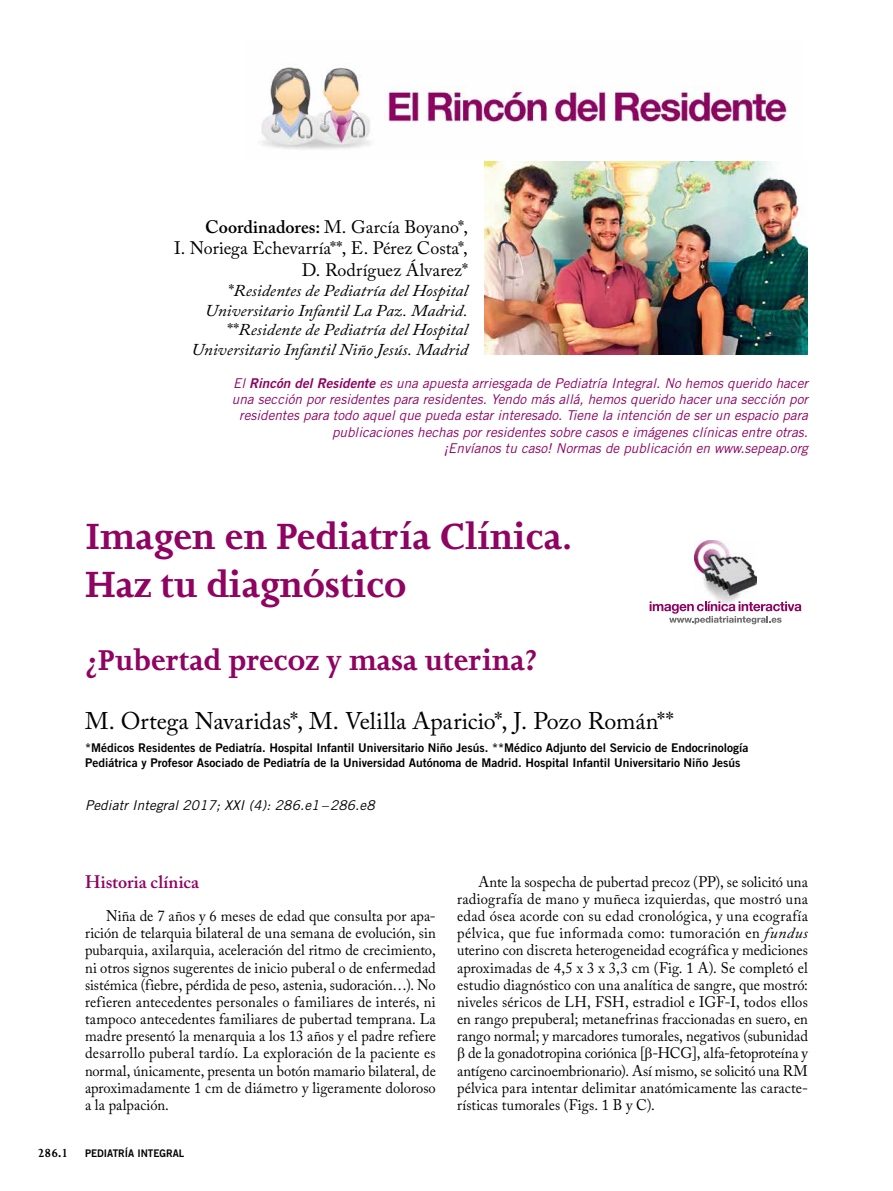
<style>
.page{position:relative;width:893px;height:1191px;background:#fff}
.page>*{position:absolute;margin:0;border:0;box-sizing:border-box;transform-origin:0 0}
.t1{font:700 42px/48px "Joanna MT Std";color:#8f0362}
.t2{font:700 33px "Joanna MT Std";color:#8f0362}
.t3{font:24px "Adobe Caslon Pro";letter-spacing:.005em;color:#000}
.t4{font:18px/21.6px "Adobe Caslon Pro";color:#000;text-align:right}
.t5{font:600 18px "Adobe Caslon Pro";letter-spacing:.005em;color:#8f0362}
.t6{font:italic 16.5px/19.8px "Adobe Caslon Pro";color:#000;text-align:right;scale:1.05 1}
.t7{font:15.3px/17.1px "Adobe Caslon Pro";letter-spacing:.005em;color:#000;text-align:justify;scale:.95 1}
.t8{font:15.3px "Adobe Caslon Pro";letter-spacing:.03em;color:#000;scale:.95 1}
.t9{font:italic 13.5px/16.2px "Trade Gothic";color:#8f0362;text-align:right}
.t10{font:italic 13.5px "Trade Gothic";letter-spacing:.01em;color:#000}
.t11{font:12px/15px "Trade Gothic Bold Two";color:#000}
.t12{font:10.5px "Trade Gothic Bold Two";color:#000;scale:.95 1}
.s1{font-weight:600}
.s2{font-style:normal}
.s3{font-family:"Trade Gothic Bold Two"}
.s4{font-family:"Joanna MT Std";font-weight:700;font-size:13.5px}
.s5{font-style:italic}
</style>
<div class="page">
<img style="left:261px;top:67px;width:528px;height:83px">
<img style="left:695px;top:541px;width:61px;height:60px">
<svg style="left:650px;top:601px;width:151px;height:23px"></svg>
<img style="left:485px;top:162px;width:323px;height:193px">
<p class="t4" style="left:174px;top:216px;width:295px"><span class="s1">Coordinadores:</span> M. García Boyano*,<br>I. Noriega Echevarría**, E. Pérez Costa*,<br>D. Rodríguez Álvarez*</p>
<p class="t6" style="left:191px;top:280px;width:265px"><span class="s2">*</span>Residentes de Pediatría del Hospital Universitario Infantil La Paz. Madrid. <span class="s2">**</span>Residente de Pediatría del Hospital Universitario Infantil Niño Jesús. Madrid</p>
<p class="t9" style="left:232px;top:375px;width:577px">El <span class="s3">Rincón del Residente</span> es una apuesta arriesgada de Pediatría Integral. No hemos querido hacer una sección por residentes para residentes. Yendo más allá, hemos querido hacer una sección por residentes para todo aquel que pueda estar interesado. Tiene la intención de ser un espacio para publicaciones hechas por residentes sobre casos e imágenes clínicas entre otras.<br>¡Envíanos tu caso! Normas de publicación en www.sepeap.org</p>
<h1 class="t1" style="left:85px;top:513px;width:489px">Imagen en Pediatría Clínica<span class="s1">.<br></span>Haz tu diagnóstico</h1>
<h2 class="t2" style="left:85px;top:642px;width:454px">¿Pubertad precoz y masa uterina?</h2>
<h3 class="t3" style="left:85px;top:706px;width:590px">M. Ortega Navaridas*, M. Velilla Aparicio*, J. Pozo Román**</h3>
<p class="t11" style="left:85px;top:740px;width:665px">*Médicos Residentes de Pediatría. Hospital Infantil Universitario Niño Jesús. **Médico Adjunto del Servicio de Endocrinología<br>Pediátrica y Profesor Asociado de Pediatría de la Universidad Autónoma de Madrid. Hospital Infantil Universitario Niño Jesús</p>
<p class="t10" style="left:85px;top:796px;width:291px">Pediatr Integral 2017; XXI (4): 286.e1–286.e8</p>
<p class="t5" style="left:85px;top:871px;width:116px">Historia clínica</p>
<p class="t7" style="left:85px;top:907px;width:371px;text-indent:21px">Niña de 7 años y 6 meses de edad que consulta por apa&shy;rición de telarquia bilateral de una semana de evolución, sin pubarquia, axilarquia, aceleración del ritmo de crecimiento, ni otros signos sugerentes de inicio puberal o de enfermedad sistémica (fiebre, pérdida de peso, astenia, sudoración…). No refieren antecedentes personales o familiares de interés, ni tampoco antecedentes familiares de pubertad temprana. La madre presentó la menarquia a los 13 años y el padre refiere desarrollo puberal tardío. La exploración de la paciente es normal, únicamente, presenta un botón mamario bilateral, de aproximadamente 1 cm de diámetro y ligeramente doloroso a la palpación.</p>
<p class="t12" style="left:38px;top:1146px;width:156px"><span class="s4">286.1</span> PEDIATRÍA INTEGRAL</p>
<p class="t7" style="left:478px;top:873px;width:348px">Ante la sospecha de pubertad precoz (PP), se solicitó una</p>
<p class="t7" style="left:457px;top:890px;width:371px">radiografía de mano y muñeca izquierdas, que mostró una</p>
<p class="t7" style="left:457px;top:907px;width:371px">edad ósea acorde con su edad cronológica, y una ecografía</p>
<p class="t8" style="left:457px;top:924px;width:371px">pélvica, que fue informada como: tumoración en <span class="s5">fundus</span></p>
<p class="t7" style="left:457px;top:941px;width:371px">uterino con discreta heterogeneidad ecográfica y mediciones</p>
<p class="t7" style="left:457px;top:958px;width:371px">aproximadas de 4,5 x 3 x 3,3 cm (Fig. 1 A). Se completó el</p>
<p class="t7" style="left:457px;top:976px;width:371px">estudio diagnóstico con una analítica de sangre, que mostró:</p>
<p class="t7" style="left:457px;top:993px;width:371px">niveles séricos de LH, FSH, estradiol e IGF-I, todos ellos</p>
<p class="t7" style="left:457px;top:1010px;width:371px">en rango prepuberal; metanefrinas fraccionadas en suero, en</p>
<p class="t7" style="left:457px;top:1027px;width:371px">rango normal; y marcadores tumorales, negativos (subunidad</p>
<p class="t7" style="left:468px;top:1044px;width:359px">de la gonadotropina coriónica [ -HCG], alfa-fetoproteína y</p>
<p class="t7" style="left:457px;top:1061px;width:371px">antígeno carcinoembrionario). Así mismo, se solicitó una RM</p>
<p class="t7" style="left:457px;top:1079px;width:371px">pélvica para intentar delimitar anatómicamente las caracte-</p>
<p class="t7" style="left:457px;top:1096px;width:210px">rísticas tumorales (Figs. 1 B y C).</p>
</div>
